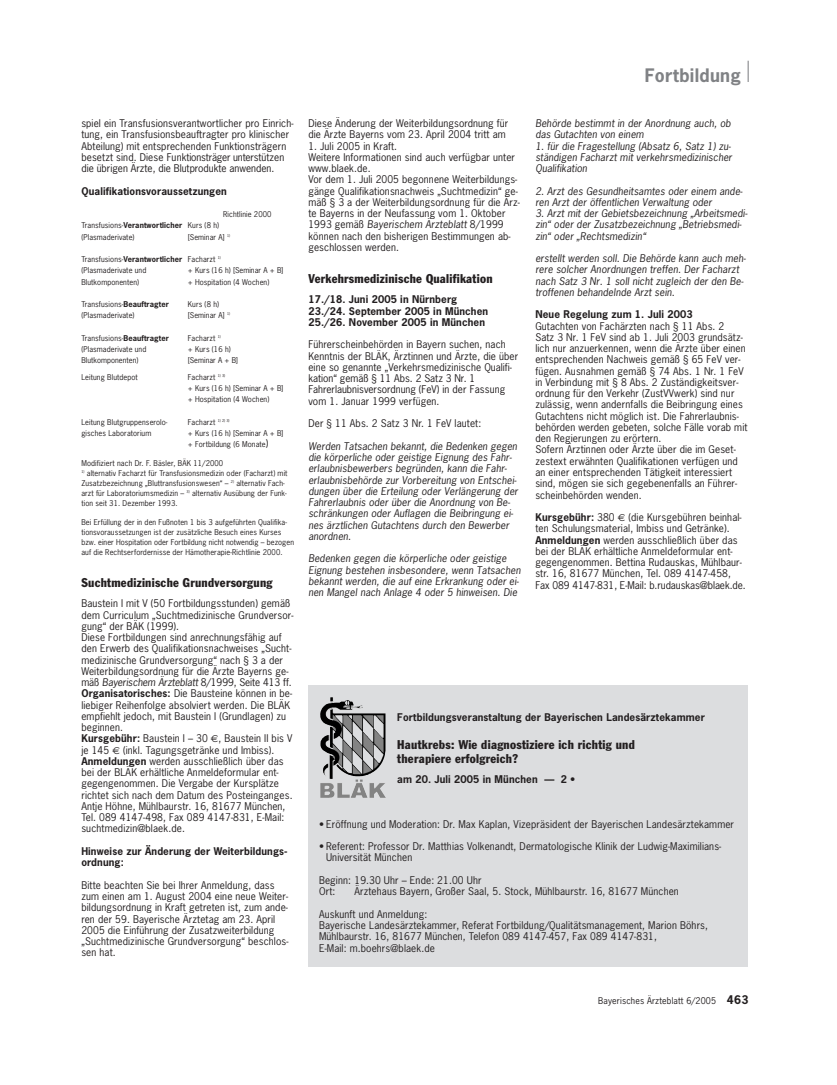
<style>
.page{position:relative;width:837px;height:1085px;background:#fff}
.page>*{position:absolute;margin:0;border:0;box-sizing:border-box;transform-origin:0 0}
.t1{font:700 17.5px "News Gothic";letter-spacing:.02em;color:#808285}
.t2{font:condensed 12.5px/13.8px "Franklin Gothic";letter-spacing:.02em;color:#231f20}
.t3{font:10px/11.2px "News Gothic";letter-spacing:.01em;color:#231f20}
.t4{font:700 10px/11.2px "News Gothic";letter-spacing:.01em;color:#231f20}
.t5{font:8.75px "News Gothic";letter-spacing:.015em;color:#231f20}
.t6{font:7.5px/10px "News Gothic";letter-spacing:.01em;color:#231f20}
.s1{font-weight:700}
.s2{font-size:10px}
.s3{font-family:"Euro Sans"}
.s4{font-weight:700;font-size:11.25px}
</style>
<div class="page">
<svg style="left:747px;top:61px;width:1px;height:21px"></svg>
<div style="left:308px;top:685px;width:439px;height:281px;background:#dcdddf"></div>
<svg style="left:320px;top:704px;width:66px;height:94px"></svg>
<img style="left:326px;top:697px;width:59px;height:77px">
<p class="t3" style="left:81px;top:118px;width:213px">spiel ein Transfusionsverantwortlicher pro Einrich&shy;tung, ein Transfusionsbeauftragter pro klinischer Abteilung) mit entsprechenden Funktionsträgern besetzt sind. Diese Funktionsträger unterstützen die übrigen Ärzte, die Blutprodukte anwenden.</p>
<p class="t4" style="left:81px;top:186px;width:147px">Qualifikationsvoraussetzungen</p>
<p class="t6" style="left:223px;top:210px;width:50px">Richtlinie 2000</p>
<p class="t6" style="left:81px;top:220px;width:139px;line-height:11.2px">Transfusions-<span class="s1">Verantwortlicher</span> Kurs (8 h) (Plasmaderivate)</p>
<p class="t6" style="left:188px;top:232px;width:44px">[Seminar A] <sup>1)</sup></p>
<p class="t6" style="left:81px;top:254px;width:141px;line-height:11.2px">Transfusions-<span class="s1">Verantwortlicher</span> Facharzt <sup>1) </sup>(Plasmaderivate und</p>
<p class="t6" style="left:188px;top:266px;width:97px">+ Kurs (16 h) [Seminar A + B]</p>
<p class="t6" style="left:81px;top:277px;width:59px">Blutkomponenten)</p>
<p class="t6" style="left:188px;top:277px;width:83px">+ Hospitation (4 Wochen)</p>
<p class="t6" style="left:81px;top:300px;width:89px">Transfusions-<span class="s1">Beauftragter</span></p>
<p class="t6" style="left:188px;top:300px;width:33px">Kurs (8 h)</p>
<p class="t6" style="left:81px;top:311px;width:55px">(Plasmaderivate)</p>
<p class="t6" style="left:188px;top:311px;width:44px">[Seminar A] <sup>1)</sup></p>
<p class="t6" style="left:81px;top:333px;width:89px">Transfusions-<span class="s1">Beauftragter</span></p>
<p class="t6" style="left:188px;top:333px;width:35px">Facharzt <sup>1)</sup></p>
<p class="t6" style="left:81px;top:345px;width:66px">(Plasmaderivate und</p>
<p class="t6" style="left:188px;top:345px;width:44px">+ Kurs (16 h)</p>
<p class="t6" style="left:81px;top:356px;width:58px">Blutkomponenten)</p>
<p class="t6" style="left:188px;top:356px;width:52px">[Seminar A + B]</p>
<p class="t6" style="left:81px;top:372px;width:58px">Leitung Blutdepot</p>
<p class="t6" style="left:188px;top:372px;width:97px;line-height:11.2px">Facharzt <sup>1)</sup> <sup>3)<br></sup>+ Kurs (16 h) [Seminar A + B] + Hospitation (4 Wochen)</p>
<p class="t6" style="left:81px;top:417px;width:87px">Leitung Blutgruppenserolo-</p>
<p class="t6" style="left:188px;top:417px;width:43px">Facharzt <sup>1)</sup> <sup>2)</sup> <sup>3)</sup></p>
<p class="t6" style="left:81px;top:428px;width:71px">gisches Laboratorium</p>
<p class="t6" style="left:188px;top:428px;width:97px;line-height:11.2px">+ Kurs (16 h) [Seminar A + B] + Fortbildung (6 Monate<span class="s2">)</span></p>
<p class="t6" style="left:81px;top:458px;width:143px">Modifiziert nach Dr. F. Bäsler, BÄK 11/2000</p>
<p class="t6" style="left:81px;top:468px;width:207px"><sup>1)</sup> alternativ Facharzt für Transfusionsmedizin oder (Facharzt) mit Zusatzbezeichnung „Bluttransfusionswesen“ – <sup>2)</sup> alternativ Fach&shy;arzt für Laboratoriumsmedizin – <sup>3)</sup> alternativ Ausübung der Funk&shy;tion seit 31. Dezember 1993.</p>
<p class="t6" style="left:81px;top:517px;width:214px">Bei Erfüllung der in den Fußnoten 1 bis 3 aufgeführten Qualifika&shy;tionsvoraussetzungen ist der zusätzliche Besuch eines Kurses bzw. einer Hospitation oder Fortbildung nicht notwendig – bezogen auf die Rechtserfordernisse der Hämotherapie-Richtlinie 2000.</p>
<p class="t2" style="left:81px;top:577px;width:193px">Suchtmedizinische Grundversorgung</p>
<p class="t3" style="left:81px;top:598px;width:213px">Baustein I mit V (50 Fortbildungsstunden) gemäß dem Curriculum „Suchtmedizinische Grundversor&shy;gung“ der BÄK (1999).<br>Diese Fortbildungen sind anrechnungsfähig auf den Erwerb des Qualifikationsnachweises „Sucht&shy;medizinische Grundversorgung“ nach § 3 a der Weiterbildungsordnung für die Ärzte Bayerns ge&shy;mäß Bayerischem Ärzteblatt 8/1999, Seite 413 ff.<br><span class="s1">Organisatorisches:</span> Die Bausteine können in be&shy;liebiger Reihenfolge absolviert werden. Die BLÄK empfiehlt jedoch, mit Baustein I (Grundlagen) zu beginnen.<br><span class="s1">Kursgebühr:</span> Baustein I – 30 <span class="s3">€</span>, Baustein II bis V je 145 <span class="s3">€</span> (inkl. Tagungsgetränke und Imbiss).<br><span class="s1">Anmeldungen</span> werden ausschließlich über das bei der BLÄK erhältliche Anmeldeformular ent&shy;gegengenommen. Die Vergabe der Kursplätze richtet sich nach dem Datum des Posteinganges.<br>Antje Höhne, Mühlbaurstr. 16, 81677 München, Tel. 089 4147-498, Fax 089 4147-831, E-Mail: suchtmedizin@blaek.de.</p>
<p class="t4" style="left:81px;top:846px;width:207px">Hinweise zur Änderung der Weiterbildungs&shy;ordnung:</p>
<p class="t3" style="left:81px;top:880px;width:208px">Bitte beachten Sie bei Ihrer Anmeldung, dass zum einen am 1. August 2004 eine neue Weiter&shy;bildungsordnung in Kraft getreten ist, zum ande&shy;ren der 59. Bayerische Ärztetag am 23. April 2005 die Einführung der Zusatzweiterbildung „Suchtmedizinische Grundversorgung“ beschlos&shy;sen hat.</p>
<p class="t3" style="left:308px;top:118px;width:201px">Diese Änderung der Weiterbildungsordnung für die Ärzte Bayerns vom 23. April 2004 tritt am</p>
<p class="t3" style="left:308px;top:141px;width:213px">1. Juli 2005 in Kraft.<br>Weitere Informationen sind auch verfügbar unter www.blaek.de.<br>Vor dem 1. Juli 2005 begonnene Weiterbildungs&shy;gänge Qualifikationsnachweis „Suchtmedizin“ ge&shy;mäß § 3 a der Weiterbildungsordnung für die Ärz&shy;te Bayerns in der Neufassung vom 1. Oktober 1993 gemäß Bayerischem Ärzteblatt 8/1999 können nach den bisherigen Bestimmungen ab&shy;geschlossen werden.</p>
<p class="t2" style="left:308px;top:273px;width:186px">Verkehrsmedizinische Qualifikation</p>
<p class="t4" style="left:308px;top:295px;width:181px">17./18. Juni 2005 in Nürnberg<br>23./24. September 2005 in München<br>25./26. November 2005 in München</p>
<p class="t3" style="left:308px;top:340px;width:211px">Führerscheinbehörden in Bayern suchen, nach Kenntnis der BLÄK, Ärztinnen und Ärzte, die über eine so genannte „Verkehrsmedizinische Qualifi&shy;kation“ gemäß § 11 Abs. 2 Satz 3 Nr. 1<br>Fahrerlaubnisversordnung (FeV) in der Fassung vom 1. Januar 1999 verfügen.</p>
<p class="t3" style="left:308px;top:418px;width:174px">Der § 11 Abs. 2 Satz 3 Nr. 1 FeV lautet:</p>
<p class="t3" style="left:308px;top:441px;width:212px">Werden Tatsachen bekannt, die Bedenken gegen die körperliche oder geistige Eignung des Fahr&shy;erlaubnisbewerbers begründen, kann die Fahr&shy;erlaubnisbehörde zur Vorbereitung von Entschei&shy;dungen über die Erteilung oder Verlängerung der Fahrerlaubnis oder über die Anordnung von Be&shy;schränkungen oder Auflagen die Beibringung ei&shy;nes ärztlichen Gutachtens durch den Bewerber anordnen.</p>
<p class="t3" style="left:308px;top:553px;width:215px">Bedenken gegen die körperliche oder geistige Eignung bestehen insbesondere, wenn Tatsachen bekannt werden, die auf eine Erkrankung oder ei&shy;nen Mangel nach Anlage 4 oder 5 hinweisen. Die</p>
<h1 class="t1" style="left:644px;top:68px;width:98px">Fortbildung</h1>
<p class="t3" style="left:535px;top:118px;width:198px">Behörde bestimmt in der Anordnung auch, ob das Gutachten von einem</p>
<p class="t3" style="left:535px;top:141px;width:199px">1. für die Fragestellung (Absatz 6, Satz 1) zu&shy;ständigen Facharzt mit verkehrsmedizinischer<br>Qualifikation</p>
<p class="t3" style="left:535px;top:186px;width:209px">2. Arzt des Gesundheitsamtes oder einem ande&shy;ren Arzt der öffentlichen Verwaltung oder</p>
<p class="t3" style="left:535px;top:208px;width:214px">3. Arzt mit der Gebietsbezeichnung „Arbeitsmedi&shy;zin“ oder der Zusatzbezeichnung „Betriebsmedi&shy;zin“ oder „Rechtsmedizin“</p>
<p class="t3" style="left:535px;top:253px;width:213px">erstellt werden soll. Die Behörde kann auch meh&shy;rere solcher Anordnungen treffen. Der Facharzt nach Satz 3 Nr. 1 soll nicht zugleich der den Be&shy;troffenen behandelnde Arzt sein.</p>
<p class="t4" style="left:535px;top:310px;width:159px">Neue Regelung zum 1. Juli 2003</p>
<p class="t3" style="left:535px;top:321px;width:213px">Gutachten von Fachärzten nach § 11 Abs. 2<br>Satz 3 Nr. 1 FeV sind ab 1. Juli 2003 grundsätz&shy;lich nur anzuerkennen, wenn die Ärzte über einen entsprechenden Nachweis gemäß § 65 FeV ver&shy;fügen. Ausnahmen gemäß § 74 Abs. 1 Nr. 1 FeV in Verbindung mit § 8 Abs. 2 Zuständigkeitsver&shy;ordnung für den Verkehr (ZustVVwerk) sind nur zulässig, wenn andernfalls die Beibringung eines Gutachtens nicht möglich ist. Die Fahrerlaubnis&shy;behörden werden gebeten, solche Fälle vorab mit den Regierungen zu erörtern.<br>Sofern Ärztinnen oder Ärzte über die im Geset&shy;zestext erwähnten Qualifikationen verfügen und an einer entsprechenden Tätigkeit interessiert sind, mögen sie sich gegebenenfalls an Führer&shy;scheinbehörden wenden.</p>
<p class="t3" style="left:535px;top:512px;width:212px"><span class="s1">Kursgebühr:</span> 380 <span class="s3">€</span> (die Kursgebühren beinhal&shy;ten Schulungsmaterial, Imbiss und Getränke).<br><span class="s1">Anmeldungen</span> werden ausschließlich über das bei der BLÄK erhältliche Anmeldeformular ent&shy;gegengenommen. Bettina Rudauskas, Mühlbaur&shy;str. 16, 81677 München, Tel. 089 4147-458, Fax 089 4147-831, E-Mail: b.rudauskas@blaek.de.</p>
<p class="t4" style="left:397px;top:712px;width:309px">Fortbildungsveranstaltung der Bayerischen Landesärztekammer</p>
<p class="t2" style="left:397px;top:738px;width:239px">Hautkrebs: Wie diagnostiziere ich richtig und therapiere erfolgreich?</p>
<p class="t4" style="left:397px;top:774px;width:179px">am 20. Juli 2005 in München — 2 •</p>
<p class="t3" style="left:319px;top:819px;width:416px">• Eröffnung und Moderation: Dr. Max Kaplan, Vizepräsident der Bayerischen Landesärztekammer</p>
<p class="t3" style="left:326px;top:841px;width:396px;text-indent:-7px">• Referent: Professor Dr. Matthias Volkenandt, Dermatologische Klinik der Ludwig-Maximilians-<br>Universität München</p>
<p class="t3" style="left:319px;top:875px;width:164px">Beginn: 19.30 Uhr – Ende: 21.00 Uhr<br>Ort:</p>
<p class="t3" style="left:354px;top:886px;width:326px">Ärztehaus Bayern, Großer Saal, 5. Stock, Mühlbaurstr. 16, 81677 München</p>
<p class="t3" style="left:319px;top:909px;width:390px">Auskunft und Anmeldung:<br>Bayerische Landesärztekammer, Referat Fortbildung/Qualitätsmanagement, Marion Böhrs, Mühlbaurstr. 16, 81677 München, Telefon 089 4147-457, Fax 089 4147-831,<br>E-Mail: m.boehrs@blaek.de</p>
<p class="t5" style="left:598px;top:996px;width:152px">Bayerisches Ärzteblatt 6/2005 <span class="s4">463</span></p>
</div>
